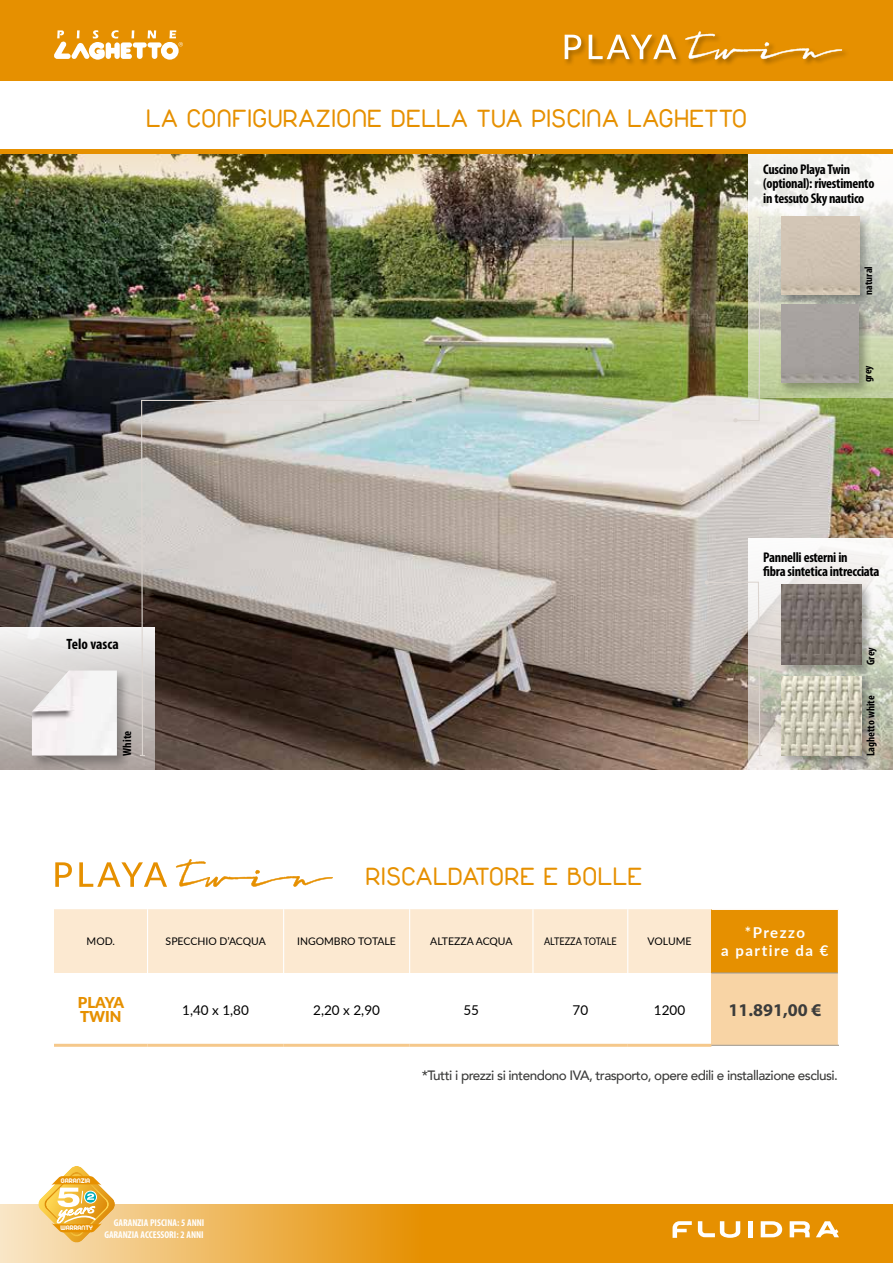
<style>
.page{position:relative;width:893px;height:1263px;background:#fff}
.page>*{position:absolute;margin:0;border:0;box-sizing:border-box;transform-origin:0 0}
.t1{font:26.25px "Duepuntozero";letter-spacing:.05em;color:#e69000}
.t2{font:700 18px "Myriad Pro";color:#3c3c3b}
.t3{font:700 15px/18px "Lato";letter-spacing:.1em;color:#fff;text-align:center}
.t4{font:700 condensed 15px "Myriad Pro";color:#000}
.t5{font:900 15px/13.5px "Lato";color:#e69000}
.t6{font:700 condensed 14.1px/14.1px "Myriad Pro";letter-spacing:-.02em;color:#000}
.t7{font:500 13.5px "Avenir";letter-spacing:-.04em;color:#3c3c3b}
.t8{font:13.5px "Lato";color:#000}
.t9{font:700 condensed 12px "Myriad Pro";color:#000}
.t10{font:700 condensed 11.25px "Myriad Pro";color:#000}
.t11{font:700 condensed 10.95px "Myriad Pro";color:#000}
.t12{font:10.5px "Lato";color:#000}
.t13{font:10.5px "Lato";color:#000;scale:.87 1}
.t14{font:700 condensed 9.9px/11.1px "Myriad Pro";color:#fff;text-align:right}
.t15{font:7.2px "Arista 2.0";color:#fff}
</style>
<div class="page">
<img style="left:0;top:154px;width:893px;height:616px">
<div style="left:0;top:628px;width:155px;height:143px;background:linear-gradient(to bottom,#f1f1f1,#a69d99)"></div>
<svg style="left:748px;top:538px;width:145px;height:232px"></svg>
<svg style="left:748px;top:154px;width:145px;height:244px"></svg>
<svg style="left:140px;top:399px;width:275px;height:358px;background:#908781"></svg>
<svg style="left:411px;top:398px;width:5px;height:5px"></svg>
<div style="left:30px;top:668px;width:101px;height:102px;background:#000;opacity:.3"></div>
<img style="left:32px;top:670px;width:85px;height:85px">
<div style="left:779px;top:583px;width:96px;height:95px;background:#000;opacity:.3"></div>
<img style="left:781px;top:585px;width:80px;height:80px">
<div style="left:779px;top:674px;width:96px;height:95px;background:#000;opacity:.3"></div>
<img style="left:781px;top:676px;width:80px;height:80px">
<svg style="left:705px;top:580px;width:57px;height:177px;background:#aea197"></svg>
<svg style="left:733px;top:216px;width:29px;height:206px;background:#a9b186"></svg>
<svg style="left:0;top:1204px;width:893px;height:59px;background:#e9a22a"></svg>
<svg style="left:673px;top:1221px;width:19px;height:17px"></svg>
<div style="left:748px;top:1221px;width:5px;height:16px;background:#fff"></div>
<svg style="left:761px;top:1221px;width:21px;height:16px"></svg>
<svg style="left:790px;top:1221px;width:20px;height:16px"></svg>
<svg style="left:698px;top:1221px;width:42px;height:17px"></svg>
<svg style="left:816px;top:1221px;width:23px;height:16px"></svg>
<svg style="left:37px;top:1166px;width:79px;height:77px"></svg>
<div style="left:0;top:0;width:893px;height:81px;background:#e69000"></div>
<svg style="left:54px;top:30px;width:129px;height:30px"></svg>
<div style="left:54px;top:909px;width:657px;height:64px;background:#fce9d1"></div>
<div style="left:711px;top:909px;width:127px;height:64px;background:#e69000"></div>
<svg style="left:54px;top:1043px;width:657px;height:1px"></svg>
<div style="left:711px;top:973px;width:127px;height:72px;background:#f8d4a5"></div>
<hr style="left:147px;top:909px;width:1px;height:64px;background:#fff">
<hr style="left:283px;top:909px;width:1px;height:64px;background:#fff">
<hr style="left:409px;top:909px;width:1px;height:64px;background:#fff">
<hr style="left:532px;top:909px;width:1px;height:64px;background:#fff">
<hr style="left:627px;top:909px;width:1px;height:64px;background:#fff">
<hr style="left:147px;top:973px;width:1px;height:71px;background:#fff">
<hr style="left:283px;top:973px;width:1px;height:71px;background:#fff">
<hr style="left:409px;top:973px;width:1px;height:71px;background:#fff">
<hr style="left:532px;top:973px;width:1px;height:71px;background:#fff">
<hr style="left:627px;top:973px;width:1px;height:71px;background:#fff">
<hr style="left:54px;top:1044px;width:94px;height:3px;background:#f5c88b">
<hr style="left:148px;top:1044px;width:136px;height:3px;background:#f5c88b">
<hr style="left:284px;top:1044px;width:126px;height:3px;background:#f5c88b">
<hr style="left:410px;top:1044px;width:123px;height:3px;background:#f5c88b">
<hr style="left:533px;top:1044px;width:95px;height:3px;background:#f5c88b">
<hr style="left:628px;top:1044px;width:83px;height:3px;background:#f5c88b">
<hr style="left:711px;top:972px;width:127px;height:1px;background:#9d9d9c">
<hr style="left:711px;top:1045px;width:128px;height:1px;background:#9d9d9c">
<hr style="left:711px;top:908px;width:128px;height:2px;background:#fffefd">
<div style="left:563px;top:30px;width:287px;height:37px;background:#000;opacity:.3"></div>
<svg style="left:565px;top:35px;width:16px;height:24px"></svg>
<svg style="left:589px;top:35px;width:87px;height:24px"></svg>
<svg style="left:685px;top:31px;width:157px;height:28px"></svg>
<svg style="left:55px;top:862px;width:17px;height:25px"></svg>
<svg style="left:79px;top:862px;width:88px;height:25px"></svg>
<svg style="left:176px;top:859px;width:157px;height:28px"></svg>
<div style="left:779px;top:214px;width:93px;height:93px;background:#000;opacity:.3"></div>
<img style="left:782px;top:217px;width:77px;height:77px">
<div style="left:779px;top:302px;width:92px;height:93px;background:#000;opacity:.3"></div>
<div style="left:781px;top:305px;width:77px;height:77px;background:#a6a19e"></div>
<h1 class="t1" style="left:147px;top:109px;width:601px">LA CONFIGURAZIONE DELLA TUA PISCINA LAGHETTO</h1>
<p class="t6" style="left:763px;top:164px;width:113px">Cuscino Playa Twin (optional): rivestimento in tessuto Sky nautico</p>
<p class="t11" style="left:864px;top:294px;width:30px;rotate:-90deg">natural</p>
<p class="t11" style="left:864px;top:382px;width:18px;rotate:-90deg">grey</p>
<p class="t4" style="left:67px;top:639px;width:54px">Telo vasca</p>
<p class="t9" style="left:123px;top:756px;width:27px;rotate:-90deg">White</p>
<h1 class="t1" style="left:366px;top:867px;width:278px">RISCALDATORE E BOLLE</h1>
<p class="t6" style="left:763px;top:551px;width:118px">Pannelli esterni in<br>fibra sintetica intrecciata</p>
<p class="t10" style="left:866px;top:665px;width:19px;rotate:-90deg">Grey</p>
<p class="t10" style="left:866px;top:756px;width:62px;rotate:-90deg">Laghetto white</p>
<p class="t12" style="left:87px;top:938px;width:30px">MOD.</p>
<p class="t12" style="left:166px;top:938px;width:102px">SPECCHIO D’ACQUA</p>
<p class="t12" style="left:297px;top:938px;width:100px">INGOMBRO TOTALE</p>
<p class="t12" style="left:430px;top:938px;width:84px">ALTEZZA ACQUA</p>
<p class="t13" style="left:544px;top:938px;width:85px">ALTEZZA TOTALE</p>
<p class="t12" style="left:648px;top:938px;width:45px">VOLUME</p>
<p class="t3" style="left:721px;top:925px;width:109px">*Prezzo<br>a partire da €</p>
<p class="t5" style="left:78px;top:996px;width:48px">PLAYA<br>TWIN</p>
<p class="t8" style="left:182px;top:1005px;width:68px">1,40 x 1,80</p>
<p class="t8" style="left:313px;top:1005px;width:68px">2,20 x 2,90</p>
<p class="t8" style="left:463px;top:1005px;width:17px">55</p>
<p class="t8" style="left:573px;top:1005px;width:17px">70</p>
<p class="t8" style="left:654px;top:1005px;width:33px">1200</p>
<p class="t2" style="left:728px;top:1003px;width:94px">11.891,00 €</p>
<p class="t15" style="left:61px;top:1176px;width:31px">GARANZIA</p>
<p class="t15" style="left:60px;top:1224px;width:34px">WARRANTY</p>
<p class="t14" style="left:104px;top:1218px;width:102px">GARANZIA PISCINA: 5 ANNI<br>GARANZIA ACCESSORI: 2 ANNI</p>
<p class="t7" style="left:422px;top:1070px;width:418px">*Tutti i prezzi si intendono IVA, trasporto, opere edili e installazione esclusi.</p>
</div>
